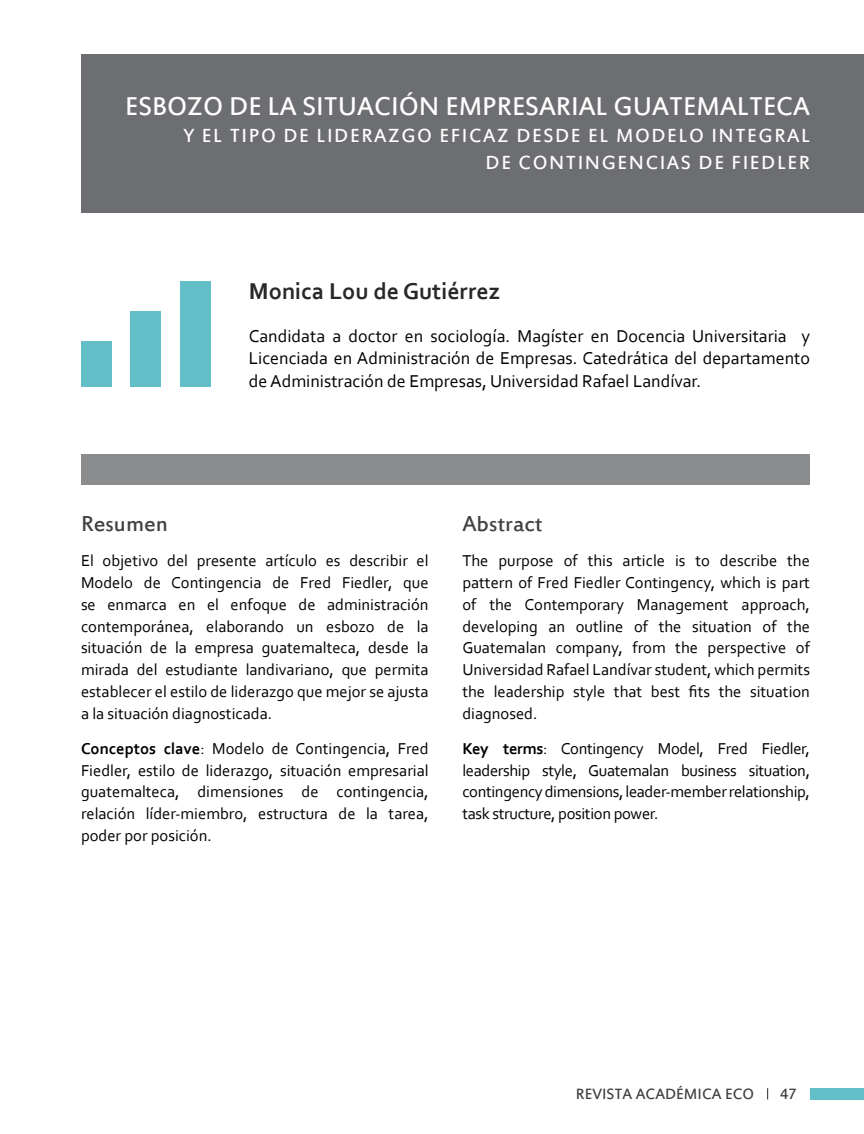
<style>
.page{position:relative;width:864px;height:1134px;background:#fff}
.page>*{position:absolute;margin:0;border:0;box-sizing:border-box;transform-origin:0 0}
.t1{font:28.5px "Estrangelo Edessa";color:#fff}
.t2{font:700 24px "Corbel";color:#292829}
.t3{font:24px "Estrangelo Edessa";color:#414042}
.t4{font:21px/27px "Estrangelo Edessa";letter-spacing:.075em;color:#fff;text-align:right}
.t5{font:18px/22.5px "Corbel";color:#000;text-align:justify}
.t6{font:16.5px/21.8px "Corbel";color:#000;text-align:justify}
.t7{font:16.5px "Estrangelo Edessa";color:#414042}
.s1{font-weight:700}
</style>
<div class="page">
<div style="left:810px;top:1088px;width:54px;height:11px;background:#62bfc7"></div>
<div style="left:81px;top:54px;width:783px;height:159px;background:#6d6e71"></div>
<div style="left:81px;top:341px;width:30px;height:46px;background:#62bfc7"></div>
<div style="left:131px;top:311px;width:30px;height:76px;background:#62bfc7"></div>
<div style="left:180px;top:281px;width:31px;height:106px;background:#62bfc7"></div>
<div style="left:81px;top:454px;width:729px;height:31px;background:#8a8c8e"></div>
<h1 class="t1" style="left:125px;top:92px;width:686px">ESBOZO DE LA SITUACIÓN EMPRESARIAL GUATEMALTECA</h1>
<p class="t4" style="left:183px;top:123px;width:628px">Y EL TIPO DE LIDERAZGO EFICAZ DESDE EL MODELO INTEGRAL<br>DE CONTINGENCIAS DE FIEDLER</p>
<h2 class="t2" style="left:249px;top:276px;width:253px">Monica Lou de Gutiérrez</h2>
<p class="t5" style="left:249px;top:324px;width:563px">Candidata a doctor en sociología. Magíster en Docencia Universitaria y Licenciada en Administración de Empresas. Catedrática del departamento de Administración de Empresas, Universidad Rafael Landívar.</p>
<h2 class="t3" style="left:81px;top:512px;width:89px">Resumen</h2>
<p class="t6" style="left:81px;top:550px;width:349px">El objetivo del presente artículo es describir el Modelo de Contingencia de Fred Fiedler, que se enmarca en el enfoque de administración contemporánea, elaborando un esbozo de la situación de la empresa guatemalteca, desde la mirada del estudiante landivariano, que permita establecer el estilo de liderazgo que mejor se ajusta a la situación diagnosticada.</p>
<p class="t6" style="left:81px;top:737px;width:349px"><span class="s1">Conceptos clave</span>: Modelo de Contingencia, Fred Fiedler, estilo de liderazgo, situación empresarial guatemalteca, dimensiones de contingencia, relación líder-miembro, estructura de la tarea, poder por posición.</p>
<h2 class="t3" style="left:462px;top:512px;width:82px">Abstract</h2>
<p class="t6" style="left:462px;top:550px;width:349px">The purpose of this article is to describe the pattern of Fred Fiedler Contingency, which is part of the Contemporary Management approach, developing an outline of the situation of the Guatemalan company, from the perspective of Universidad Rafael Landívar student, which permits the leadership style that best fits the situation diagnosed.</p>
<p class="t6" style="left:462px;top:737px;width:349px"><span class="s1">Key terms</span>: Contingency Model, Fred Fiedler, leadership style, Guatemalan business situation, contingency dimensions, leader-member relationship, task structure, position power.</p>
<p class="t7" style="left:576px;top:1086px;width:180px">REVISTA ACADÉMICA ECO</p>
<p class="t7" style="left:780px;top:1086px;width:18px">47</p>
</div>
